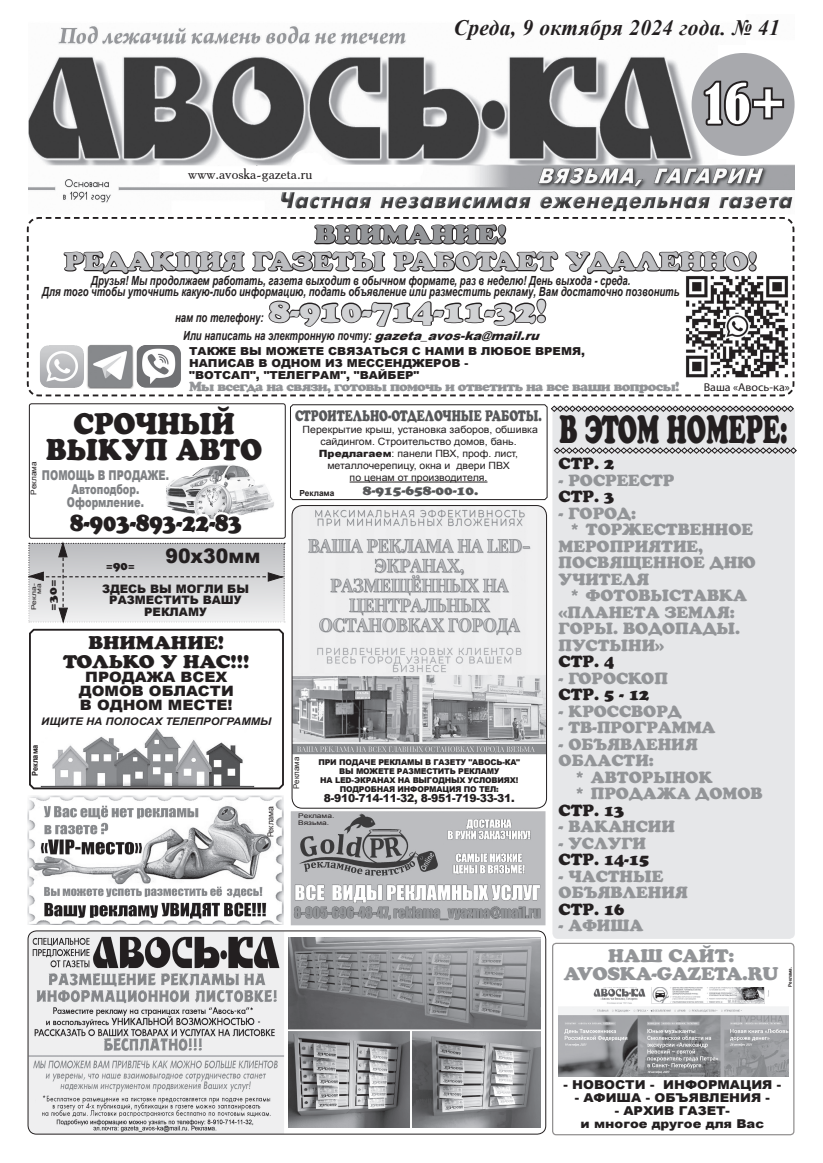
<style>
.page{position:relative;width:823px;height:1163px;background:#fff}
.page>*{position:absolute;margin:0;border:0;box-sizing:border-box;transform-origin:0 0}
.t1{font:condensed 51.8px "Bernard";color:#fff}
.основной{font:38.7px "AG Crown Style";color:#231f20;scale:.61 1}
.Основной{font:31px "AG Crown Style";color:#d1d2d4;scale:1.06 1}
.основной-2{font:29.4px "AG Crown Style";color:#231f20;scale:.92 1}
.основной-3{font:25.1px "AG Crown Style";color:#231f20;scale:.84 1}
.основной-4{font:25px "AG Crown Style";color:#bcbdc0;scale:1.1 1}
.основной-5{font:25px "AG Crown Style";color:#939598;scale:1.1 1}
.t2{font:italic 700 22px "Times New Roman";letter-spacing:.02em;color:#231f20}
.основной-6{font:900 20px "Arial";color:#231f20;scale:.94 1}
.основной-7{font:18.1px "AG Crown Style";letter-spacing:-.02em;color:#231f20;scale:1.08 1}
.основной-8{font:18.1px "AG Crown Style";color:#231f20;scale:1.08 1}
.основной-9{font:18px "AG Crown Style";letter-spacing:-.02em;color:#939598;scale:1.04 1}
.Основной-2{font:16px/16.5px "AG Crown Style";color:#939598}
.Основной-3{font:16px "AG Crown Style";color:#231f20}
.основной-10{font:15px "AG Crown Style";color:#57585a;scale:.73 1}
.основной-11{font:15px "Academy";color:#231f20}
.основной-12{font:900 14.3px "Arial";color:#231f20;scale:1.08 1}
.t3{font:900 13.5px "Arial";color:#808285;scale:.73 1}
.Основной-4{font:13px "AG Crown Style";letter-spacing:-.05em;color:#939598;scale:1.06 1}
.основной-13{font:13px "AG Crown Style";color:#57585a;scale:1.05 1}
.Основной-5{font:italic 700 12.6px "Arial";color:#231f20;scale:.76 1}
.основной-14{font:900 12.2px "Arial";color:#231f20;scale:1.08 1}
.основной-15{font:12.2px "AG Crown Style";color:#231f20;scale:.94 1}
.основной-16{font:900 11.7px "Arial";color:#231f20}
.основной-17{font:11.5px "AG Crown Style";color:#231f20;scale:1.06 1}
.Основной-6{font:11.3px "Myriad Pro";color:#231f20;scale:1.06 1}
.Основной-7{font:900 11px "Arial";color:#231f20;scale:1.06 1}
.основной-18{font:900 11px "Arial";letter-spacing:-.02em;color:#231f20}
.основной-19{font:italic 700 10.5px "Arial";color:#231f20;scale:1.08 1}
.основной-20{font:10px/12px "Arial";color:#231f20;text-align:center;scale:1.05 1}
.основной-21{font:700 8.3px "Arial";color:#231f20}
.основной-22{font:8.2px "Arial";color:#231f20;scale:.89 1}
.основной-23{font:900 8px "Arial";letter-spacing:-.02em;color:#231f20}
.основной-24{font:700 8px "Arial";color:#231f20;scale:.93 1}
.основной-25{font:7.9px "Arial";color:#231f20;scale:1.04 1}
.основной-26{font:7.9px "Arial";color:#231f20}
.основной-27{font:6.5px/4.9px "Arial";color:#231f20;text-align:right;scale:1.31 1}
.основной-28{font:6.4px "Arial";color:#231f20;scale:1.3 1}
.основной-29{font:700 4.8px "Arial";color:#231f20;scale:.92 1}
.s1{font-weight:900;font-size:12px}
.s2{font-weight:900}
</style>
<div class="page">
<img style="left:29px;top:26px;width:765px;height:186px">
<div style="left:552px;top:405px;width:242px;height:533px;background:#e6e7e9;border-radius:6px"></div>
<img style="left:28px;top:795px;width:255px;height:129px">
<div style="left:551px;top:942px;width:243px;height:193px;border:1px solid #231f20;border-radius:4px"></div>
<img style="left:558px;top:987px;width:230px;height:88px">
<svg style="left:29px;top:628px;width:255px;height:162px"></svg>
<div style="left:29px;top:403px;width:256px;height:135px;border:1px solid #231f20;border-radius:2px"></div>
<img style="left:166px;top:465px;width:108px;height:43px">
<svg style="left:28px;top:508px;width:257px;height:114px"></svg>
<svg style="left:290px;top:404px;width:506px;height:96px"></svg>
<hr style="left:349px;top:481px;width:138px;height:1px;background:#231f20">
<img style="left:290px;top:811px;width:255px;height:114px">
<div style="left:717px;top:45px;width:77px;height:113px;background:#fff"></div>
<div style="left:691px;top:53px;width:103px;height:103px;background:#a8a9ad;border-radius:50%"></div>
<svg style="left:703px;top:80px;width:82px;height:47px"></svg>
<svg style="left:26px;top:217px;width:759px;height:180px"></svg>
<img style="left:35px;top:344px;width:9px;height:44px">
<svg style="left:44px;top:217px;width:750px;height:179px"></svg>
<img style="left:683px;top:274px;width:106px;height:106px">
<img style="left:28px;top:931px;width:256px;height:202px">
<div style="left:28px;top:930px;width:518px;height:204px;border:1px solid #231f20;border-radius:9px"></div>
<img style="left:288px;top:937px;width:252px;height:190px">
<img style="left:293px;top:505px;width:253px;height:249px">
<div style="left:291px;top:505px;width:255px;height:303px;border:1px solid #231f20;border-radius:10px"></div>
<p class="t2" style="left:453px;top:12px;width:327px">Среда, 9 октября 2024 года. № 41</p>
<p class="основной-11" style="left:188px;top:164px;width:125px">www.avoska-gаzeta.ru</p>
<p class="t1" style="left:704px;top:74px;width:82px">16+</p>
<p class="основной-5" style="left:314px;top:220px;width:175px">ВНИМАНИЕ!</p>
<p class="основной-4" style="left:64px;top:247px;width:631px">РЕДАКЦИЯ ГАЗЕТЫ РАБОТАЕТ УДАЛЕННО!</p>
<p class="Основной-5" style="left:91px;top:272px;width:710px">Друзья! Мы продолжаем работать, газета выходит в обычном формате, раз в неделю! День выхода - среда.</p>
<p class="Основной-5" style="left:42px;top:283px;width:839px">Для того чтобы уточнить какую-либо информацию, подать объявление или разместить рекламу, Вам достаточно позвонить</p>
<p class="Основной-5" style="left:175px;top:309px;width:118px">нам по телефону:</p>
<p class="Основной" style="left:269px;top:292px;width:263px">8-910-714-11-32!</p>
<p class="Основной-5" style="left:183px;top:327px;width:476px">Или написать на электронную почту: <span class="s1">gazeta_avos-ka@mail.ru</span></p>
<p class="Основной-7" style="left:189px;top:343px;width:374px">ТАКЖЕ ВЫ МОЖЕТЕ СВЯЗАТЬСЯ С НАМИ В ЛЮБОЕ ВРЕМЯ,</p>
<p class="Основной-7" style="left:189px;top:355px;width:264px">НАПИСАВ В ОДНОМ ИЗ МЕССЕНДЖЕРОВ -</p>
<p class="Основной-7" style="left:189px;top:367px;width:218px">"ВОТСАП", "ТЕЛЕГРАМ", "ВАЙБЕР"</p>
<p class="Основной-4" style="left:189px;top:378px;width:464px">Мы всегда на связи, готовы помочь и ответить на все ваши вопросы!</p>
<p class="Основной-6" style="left:703px;top:380px;width:83px">Ваша «Авось-ка»</p>
<p class="основной-2" style="left:74px;top:406px;width:176px">СРОЧНЫЙ</p>
<p class="основной-2" style="left:46px;top:432px;width:236px">ВЫКУП АВТО</p>
<p class="основной-25" style="left:28px;top:495px;width:34px;rotate:-90deg">Реклама</p>
<p class="t3" style="left:42px;top:465px;width:175px">ПОМОЩЬ В ПРОДАЖЕ.</p>
<p class="t3" style="left:71px;top:479px;width:94px">Автоподбор.</p>
<p class="t3" style="left:67px;top:492px;width:107px">Оформление.</p>
<p class="основной-3" style="left:70px;top:507px;width:206px">8-903-893-22-83</p>
<p class="основной-27" style="left:31px;top:610px;width:22px;rotate:-90deg">Рекла&shy;ма</p>
<p class="основной-15" style="left:106px;top:559px;width:32px">=90=</p>
<p class="основной-6" style="left:165px;top:541px;width:102px">90х30мм</p>
<p class="основной-17" style="left:46px;top:610px;width:31px;rotate:-90deg">=30=</p>
<p class="основной-16" style="left:102px;top:579px;width:148px">ЗДЕСЬ ВЫ МОГЛИ БЫ</p>
<p class="основной-16" style="left:109px;top:591px;width:134px">РАЗМЕСТИТЬ ВАШУ</p>
<p class="основной-16" style="left:144px;top:603px;width:64px">РЕКЛАМУ</p>
<p class="основной-8" style="left:88px;top:631px;width:127px">ВНИМАНИЕ!</p>
<p class="основной-7" style="left:63px;top:650px;width:174px">ТОЛЬКО У НАС!!!</p>
<p class="основной-12" style="left:85px;top:666px;width:133px">ПРОДАЖА ВСЕХ</p>
<p class="основной-12" style="left:79px;top:680px;width:145px">ДОМОВ ОБЛАСТИ</p>
<p class="основной-12" style="left:80px;top:694px;width:143px">В ОДНОМ МЕСТЕ!</p>
<p class="основной-19" style="left:41px;top:714px;width:214px">ИЩИТЕ НА ПОЛОСАХ ТЕЛЕПРОГРАММЫ</p>
<p class="основной-24" style="left:30px;top:775px;width:35px;rotate:-90deg">Реклама</p>
<p class="основной-22" style="left:265px;top:837px;width:36px;rotate:-90deg">Реклама</p>
<p class="основной-10" style="left:295px;top:407px;width:339px">СТРОИТЕЛЬНО-ОТДЕЛОЧНЫЕ РАБОТЫ.</p>
<p class="основной-20" style="left:302px;top:423px;width:225px">Перекрытие крыш, установка заборов, обшивка сайдингом. Строительство домов, бань.</p>
<p class="основной-20" style="left:319px;top:447px;width:191px"><span class="s2">Предлагаем</span>: панели ПВХ, проф. лист, металлочерепицу, окна и двери ПВХ</p>
<p class="основной-20" style="left:349px;top:471px;width:133px">по ценам от производителя.</p>
<p class="основной-21" style="left:299px;top:487px;width:36px">Реклама</p>
<p class="основной-13" style="left:362px;top:482px;width:112px">8-915-658-00-10.</p>
<p class="основной-26" style="left:291px;top:788px;width:33px;rotate:-90deg">Реклама</p>
<p class="основной-23" style="left:318px;top:755px;width:203px">ПРИ ПОДАЧЕ РЕКЛАМЫ В ГАЗЕТУ "АВОСЬ-КА"</p>
<p class="основной-23" style="left:339px;top:764px;width:161px">ВЫ МОЖЕТЕ РАЗМЕСТИТЬ РЕКЛАМУ</p>
<p class="основной-23" style="left:320px;top:773px;width:199px">НА LED-ЭКРАНАХ НА ВЫГОДНЫХ УСЛОВИЯХ!</p>
<p class="основной-23" style="left:339px;top:782px;width:160px">ПОДРОБНАЯ ИНФОРМАЦИЯ ПО ТЕЛ:</p>
<p class="основной-18" style="left:323px;top:789px;width:192px">8-910-714-11-32, 8-951-719-33-31.</p>
<p class="основной-28" style="left:298px;top:811px;width:29px">Реклама.</p>
<p class="основной-28" style="left:298px;top:818px;width:25px">Вязьма.</p>
<p class="основной" style="left:559px;top:407px;width:375px">В ЭТОМ НОМЕРЕ:</p>
<p class="Основной-3" style="left:558px;top:454px;width:57px">СТР. 2</p>
<p class="Основной-2" style="left:558px;top:471px;width:117px">- РОСРЕЕСТР</p>
<p class="Основной-3" style="left:558px;top:487px;width:57px">СТР. 3</p>
<p class="Основной-2" style="left:558px;top:504px;width:79px">- ГОРОД:</p>
<p class="Основной-2" style="left:558px;top:521px;width:198px;text-indent:10px">* ТОРЖЕСТВЕННОЕ<br>МЕРОПРИЯТИЕ,<br>ПОСВЯЩЕННОЕ ДНЮ<br>УЧИТЕЛЯ</p>
<p class="Основной-2" style="left:558px;top:587px;width:190px;text-indent:10px">* ФОТОВЫСТАВКА «ПЛАНЕТА ЗЕМЛЯ:<br>ГОРЫ. ВОДОПАДЫ.<br>ПУСТЫНИ»</p>
<p class="Основной-3" style="left:558px;top:652px;width:57px">СТР. 4</p>
<p class="Основной-2" style="left:558px;top:669px;width:111px">- ГОРОСКОП</p>
<p class="Основной-3" style="left:558px;top:685px;width:92px">СТР. 5 - 12</p>
<p class="Основной-2" style="left:558px;top:702px;width:124px">- КРОССВОРД</p>
<p class="Основной-2" style="left:558px;top:719px;width:158px">- ТВ-ПРОГРАММА</p>
<p class="Основной-2" style="left:558px;top:735px;width:141px">- ОБЪЯВЛЕНИЯ<br>ОБЛАСТИ:</p>
<p class="Основной-2" style="left:573px;top:768px;width:140px">* АВТОРЫНОК</p>
<p class="Основной-2" style="left:573px;top:785px;width:190px">* ПРОДАЖА ДОМОВ</p>
<p class="Основной-3" style="left:558px;top:800px;width:67px">СТР. 13</p>
<p class="Основной-2" style="left:558px;top:818px;width:118px">- ВАКАНСИИ</p>
<p class="Основной-2" style="left:558px;top:834px;width:89px">- УСЛУГИ</p>
<p class="Основной-3" style="left:558px;top:850px;width:92px">СТР. 14-15</p>
<p class="Основной-2" style="left:558px;top:867px;width:131px">- ЧАСТНЫЕ<br>ОБЪЯВЛЕНИЯ</p>
<p class="Основной-3" style="left:558px;top:899px;width:67px">СТР. 16</p>
<p class="Основной-2" style="left:558px;top:917px;width:86px">- АФИША</p>
<p class="основной-9" style="left:608px;top:944px;width:123px">НАШ САЙТ:</p>
<p class="основной-9" style="left:563px;top:962px;width:208px">AVOSKA-GAZETA.RU</p>
<p class="основной-29" style="left:786px;top:986px;width:23px;rotate:-90deg">Реклама.</p>
<p class="основной-14" style="left:563px;top:1075px;width:203px">- НОВОСТИ - ИНФОРМАЦИЯ -</p>
<p class="основной-14" style="left:574px;top:1088px;width:182px">- АФИША - ОБЪЯВЛЕНИЯ -</p>
<p class="основной-14" style="left:614px;top:1101px;width:108px">- АРХИВ ГАЗЕТ-</p>
<p class="основной-14" style="left:580px;top:1114px;width:171px">и многое другое для Вас</p>
</div>
